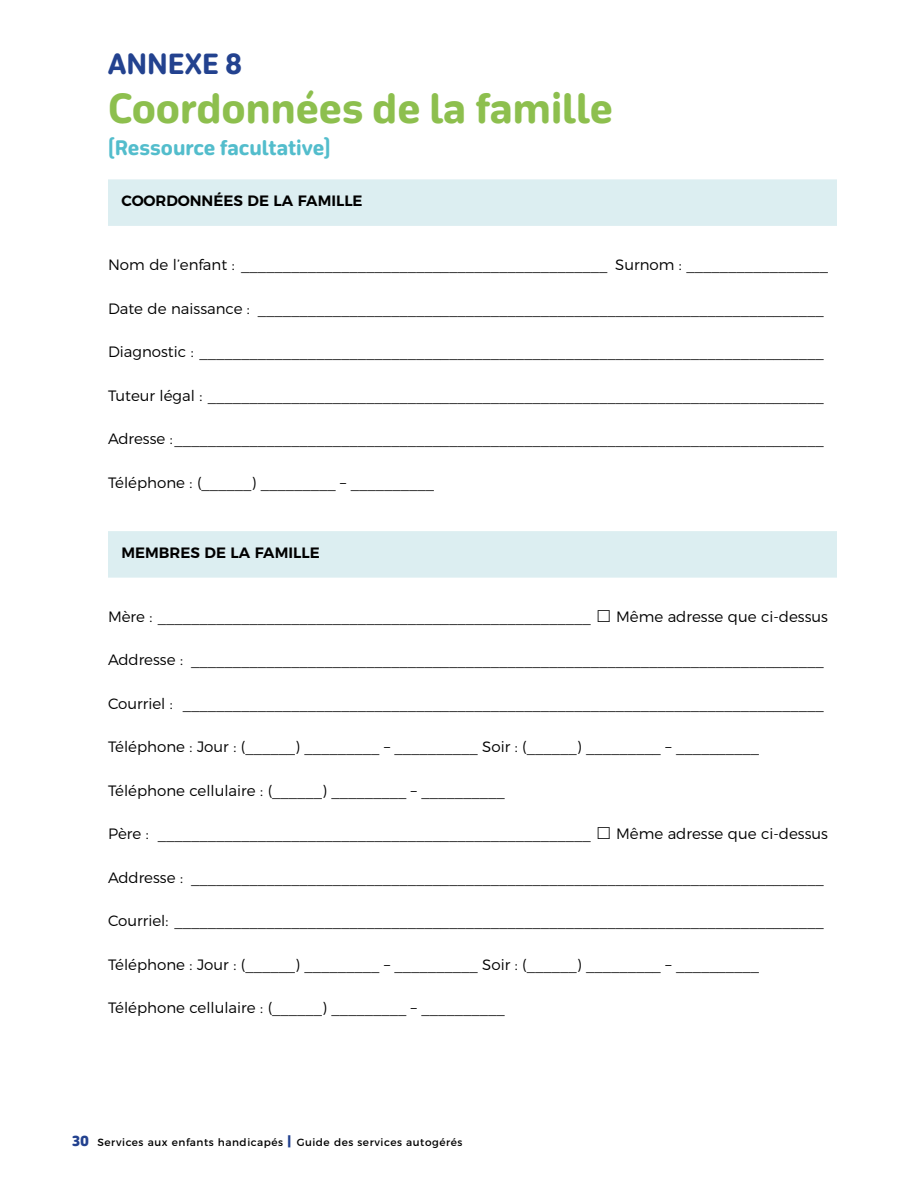
<style>
.page{position:relative;width:918px;height:1188px;background:#fff}
.page>*{position:absolute;margin:0;border:0;box-sizing:border-box;transform-origin:0 0}
.Head{font:800 39px "October DL";color:#8dbf4e}
.Appendix_head{font:800 27px "October DL";color:#23428f}
.Optional_resource{font:800 19.5px "October DL";color:#53bdcc}
.FORM_LINES{font:300 15px "Montserrat";color:#000}
.Subhead_rule{font:600 15px "Montserrat";color:#000}
.t1{font:10.5px "Montserrat";letter-spacing:.05em;color:#000}
.s1{font-family:"October DL";font-weight:900;font-size:13.5px;color:#23428f}
.s2{font-weight:900;font-size:13.5px;color:#23428f}
</style>
<div class="page">
<div style="left:108px;top:179px;width:729px;height:47px;background:#dceef1"></div>
<div style="left:108px;top:531px;width:729px;height:47px;background:#dceef1"></div>
<p class="Appendix_head" style="left:108px;top:46px;width:136px">ANNEXE 8</p>
<p class="Head" style="left:108px;top:82px;width:506px">Coordonnées de la famille</p>
<p class="Optional_resource" style="left:108px;top:134px;width:224px">(Ressource facultative)</p>
<p class="Subhead_rule" style="left:122px;top:189px;width:243px">COORDONNÉES DE LA FAMILLE</p>
<p class="FORM_LINES" style="left:108px;top:253px;width:722px">Nom de l’enfant : ____________________________________________ Surnom : _________________</p>
<p class="FORM_LINES" style="left:108px;top:297px;width:717px">Date de naissance : ____________________________________________________________________</p>
<p class="FORM_LINES" style="left:108px;top:340px;width:717px">Diagnostic : ___________________________________________________________________________</p>
<p class="FORM_LINES" style="left:108px;top:384px;width:717px">Tuteur légal : __________________________________________________________________________</p>
<p class="FORM_LINES" style="left:108px;top:427px;width:717px">Adresse :______________________________________________________________________________</p>
<p class="FORM_LINES" style="left:108px;top:471px;width:328px">Téléphone : (______) _________ – __________</p>
<p class="Subhead_rule" style="left:122px;top:541px;width:200px">MEMBRES DE LA FAMILLE</p>
<p class="FORM_LINES" style="left:108px;top:605px;width:484px">Mère : ____________________________________________________</p>
<p class="FORM_LINES" style="left:616px;top:605px;width:213px">Même adresse que ci-dessus</p>
<p class="FORM_LINES" style="left:108px;top:648px;width:717px">Addresse : ____________________________________________________________________________</p>
<p class="FORM_LINES" style="left:108px;top:692px;width:717px">Courriel : _____________________________________________________________________________</p>
<p class="FORM_LINES" style="left:108px;top:735px;width:653px">Téléphone : Jour : (______) _________ – __________ Soir : (______) _________ – __________</p>
<p class="FORM_LINES" style="left:108px;top:779px;width:398px">Téléphone cellulaire : (______) _________ – __________</p>
<p class="FORM_LINES" style="left:108px;top:822px;width:484px">Père : ____________________________________________________</p>
<p class="FORM_LINES" style="left:616px;top:822px;width:213px">Même adresse que ci-dessus</p>
<p class="FORM_LINES" style="left:108px;top:866px;width:717px">Addresse : ____________________________________________________________________________</p>
<p class="FORM_LINES" style="left:108px;top:909px;width:717px">Courriel: ______________________________________________________________________________</p>
<p class="FORM_LINES" style="left:108px;top:953px;width:653px">Téléphone : Jour : (______) _________ – __________ Soir : (______) _________ – __________</p>
<p class="FORM_LINES" style="left:108px;top:996px;width:398px">Téléphone cellulaire : (______) _________ – __________</p>
<p class="t1" style="left:72px;top:1134px;width:392px"><span class="s1">30</span> Services aux enfants handicapés <span class="s2">|</span> Guide des services autogérés</p>
</div>
